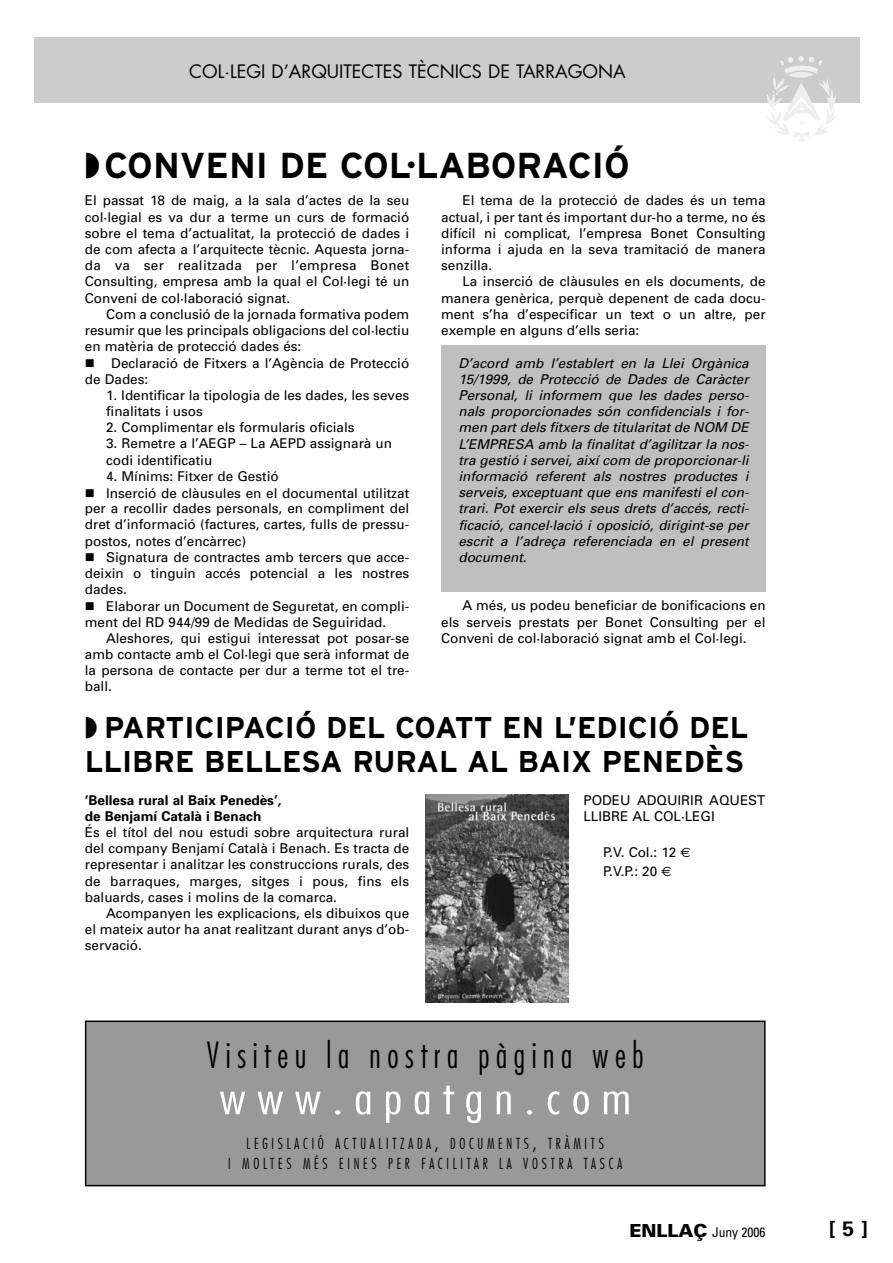
<style>
.page{position:relative;width:893px;height:1263px;background:#fff}
.page>*{position:absolute;margin:0;border:0;box-sizing:border-box;transform-origin:0 0}
.t1{font:300 condensed 43.95px "Futura";letter-spacing:.21em;color:#fff;scale:1.2 1}
.t2{font:700 36px "Interstate";color:#000}
.t3{font:300 condensed 35.1px "Futura";letter-spacing:.21em;color:#000;scale:.9 1}
.t4{font:700 30px/33.5px "Interstate";color:#000}
.t5{font:700 21px "Univers";color:#000}
.t6{font:18px "Futura";color:#000}
.t7{font:300 condensed 14.85px/19.8px "Futura";letter-spacing:.275em;color:#000;text-align:center;scale:.9 1}
.t8{font:13.5px/16.2px "Univers";color:#000;text-align:justify}
.t9{font:italic 13.5px/16.2px "Univers";color:#000;text-align:justify}
.t10{font:700 13.5px/16.2px "Univers";color:#000}
.t11{font:condensed 13.5px "Univers";color:#000}
.s1{font-family:"Euro Sans"}
.s2{font-size:19.8px}
.s3{font-weight:900;font-stretch:normal;font-size:18px}
</style>
<div class="page">
<div style="left:34px;top:37px;width:825px;height:66px;background:#ccc"></div>
<svg style="left:767px;top:56px;width:69px;height:85px"></svg>
<div style="left:441px;top:345px;width:324px;height:247px;background:#bfbfbf"></div>
<div style="left:86px;top:1022px;width:678px;height:163px;background:#999"></div>
<div style="left:85px;top:1021px;width:680px;height:165px;border:2px solid #000"></div>
<img style="left:426px;top:795px;width:142px;height:207px">
<h3 class="t6" style="left:189px;top:63px;width:438px">COL·LEGI D’ARQUITECTES TÈCNICS DE TARRAGONA</h3>
<h2 class="t2" style="left:85px;top:152px;width:546px">◗CONVENI DE COL·LABORACIÓ</h2>
<p class="t8" style="left:85px;top:194px;width:326px">El passat 18 de maig, a la sala d’actes de la seu col·legial es va dur a terme un curs de formació sobre el tema d’actualitat, la protecció de dades i de com afecta a l’arquitecte tècnic. Aquesta jorna&shy;da va ser realitzada per l’empresa Bonet Consulting, empresa amb la qual el Col·legi té un Conveni de col·laboració signat.</p>
<p class="t8" style="left:85px;top:307px;width:326px;text-indent:21px">Com a conclusió de la jornada formativa podem resumir que les principals obligacions del col·lectiu en matèria de protecció dades és:</p>
<p class="t8" style="left:85px;top:357px;width:326px;line-height:15.6px;text-indent:26px">Declaració de Fitxers a l’Agència de Protecció de Dades:</p>
<p class="t8" style="left:106px;top:388px;width:304px">1. Identificar la tipologia de les dades, les seves finalitats i usos</p>
<p class="t8" style="left:106px;top:421px;width:250px">2. Complimentar els formularis oficials</p>
<p class="t8" style="left:106px;top:437px;width:287px">3. Remetre a l’AEGP – La AEPD assignarà un codi identificatiu</p>
<p class="t8" style="left:106px;top:469px;width:304px;line-height:16.8px">4. Mínims: Fitxer de Gestió<br>Inserció de clàusules en el documental utilitzat</p>
<p class="t8" style="left:85px;top:502px;width:326px">per a recollir dades personals, en compliment del dret d’informació (factures, cartes, fulls de pressu&shy;postos, notes d’encàrrec)</p>
<p class="t8" style="left:85px;top:551px;width:326px;text-indent:21px">Signatura de contractes amb tercers que acce&shy;deixin o tinguin accés potencial a les nostres dades.</p>
<p class="t8" style="left:85px;top:600px;width:326px;line-height:15.6px;text-indent:21px">Elaborar un Document de Seguretat, en compli&shy;ment del RD 944/99 de Medidas de Seguiridad.</p>
<p class="t8" style="left:85px;top:631px;width:326px;text-indent:21px">Aleshores, qui estigui interessat pot posar-se amb contacte amb el Col·legi que serà informat de la persona de contacte per dur a terme tot el tre&shy;ball.</p>
<p class="t8" style="left:441px;top:194px;width:326px;text-indent:21px">El tema de la protecció de dades és un tema actual, i per tant és important dur-ho a terme, no és difícil ni complicat, l’empresa Bonet Consulting informa i ajuda en la seva tramitació de manera senzilla.</p>
<p class="t8" style="left:441px;top:275px;width:326px;text-indent:21px">La inserció de clàusules en els documents, de manera genèrica, perquè depenent de cada docu&shy;ment s’ha d’especificar un text o un altre, per exemple en alguns d’ells seria:</p>
<p class="t9" style="left:458px;top:356px;width:294px">D’acord amb l’establert en la Llei Orgànica 15/1999, de Protecció de Dades de Caràcter Personal, li informem que les dades perso&shy;nals proporcionades són confidencials i for&shy;men part dels fitxers de titularitat de NOM DE L’EMPRESA amb la finalitat d’agilitzar la nos&shy;tra gestió i servei, així com de proporcionar-li informació referent als nostres productes i serveis, exceptuant que ens manifesti el con&shy;trari. Pot exercir els seus drets d’accés, recti&shy;ficació, cancel·lació i oposició, dirigint-se per escrit a l’adreça referenciada en el present document.</p>
<p class="t8" style="left:441px;top:599px;width:326px;text-indent:21px">A més, us podeu beneficiar de bonificacions en els serveis prestats per Bonet Consulting per el Conveni de col·laboració signat amb el Col·legi.</p>
<h3 class="t4" style="left:85px;top:714px;width:665px">◗ PARTICIPACIÓ DEL COATT EN L’EDICIÓ DEL<br>LLIBRE BELLESA RURAL AL BAIX PENEDÈS</h3>
<p class="t10" style="left:85px;top:793px;width:198px">‘Bellesa rural al Baix Penedès’, de Benjamí Català i Benach</p>
<p class="t8" style="left:85px;top:825px;width:326px">És el títol del nou estudi sobre arquitectura rural del company Benjamí Català i Benach. Es tracta de representar i analitzar les construccions rurals, des de barraques, marges, sitges i pous, fins els baluards, cases i molins de la comarca.</p>
<p class="t8" style="left:85px;top:906px;width:326px;text-indent:21px">Acompanyen les explicacions, els dibuixos que el mateix autor ha anat realitzant durant anys d’ob&shy;servació.</p>
<p class="t8" style="left:583px;top:793px;width:184px">PODEU ADQUIRIR AQUEST<br>LLIBRE AL COL·LEGI</p>
<p class="t8" style="left:603px;top:844px;width:89px;line-height:18.8px">P.V. Col.: 12 <span class="s1">€<br></span>P.V.P.: 20 <span class="s1">€</span></p>
<h3 class="t3" style="left:207px;top:1040px;width:487px">Visiteu la nostra pàgina web</h3>
<h1 class="t1" style="left:219px;top:1079px;width:344px">www.apatgn.com</h1>
<p class="t7" style="left:228px;top:1135px;width:439px">LEGISLACIÓ ACTUALITZADA<span class="s2">,</span> DOCUMENTS<span class="s2">,</span> TRÀMITS<br>I MOLTES MÉS EINES PER FACILITAR LA VOSTRA TASCA</p>
<p class="t11" style="left:629px;top:1227px;width:137px"><span class="s3">ENLLAÇ</span> Juny 2006</p>
<h3 class="t5" style="left:829px;top:1221px;width:40px">[ 5 ]</h3>
</div>
